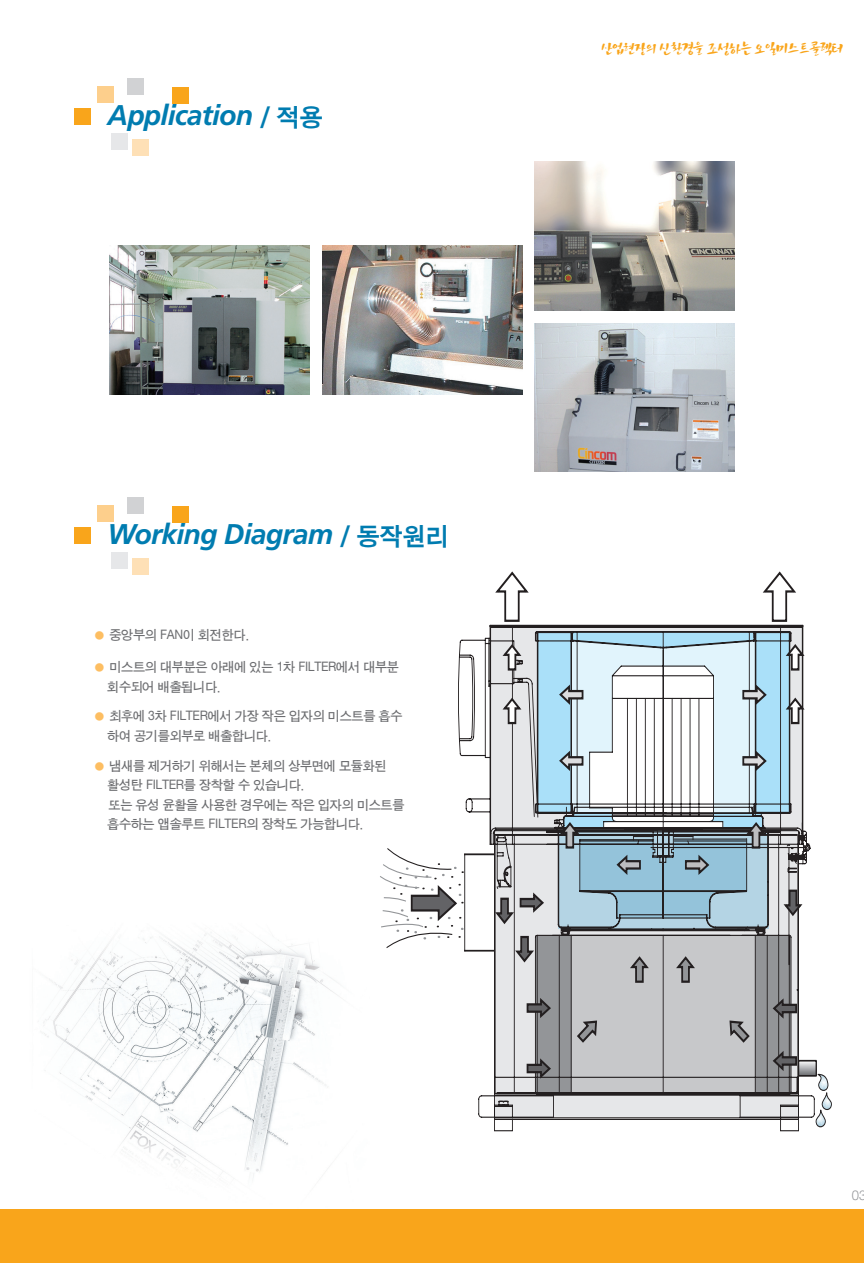
<style>
.page{position:relative;width:864px;height:1263px;background:#fff}
.page>*{position:absolute;margin:0;border:0;box-sizing:border-box;transform-origin:0 0}
.t1{font:italic 700 28.5px "Frutiger";letter-spacing:-.03em;color:#007cb0}
.t2{font:25.5px "Sand Kg CID";color:#007cb0}
.t3{font:15px "San Da BCID";letter-spacing:-.08em;color:#f9a51b;scale:.9 1}
.t4{font:13.5px/19.5px "Sand Tg CID";letter-spacing:-.025em;color:#6c6d70}
.t5{font:13.5px "Sand Jg CID";color:#939598}
.s1{font-family:"Sand Kg CID";font-weight:400;font-style:normal;font-size:25.5px}
.s2{font-family:"Sand Kg CID";color:#fdbe62}
</style>
<div class="page">
<img style="left:43px;top:932px;width:295px;height:245px">
<div style="left:0;top:1209px;width:864px;height:54px;background:#f9a51b"></div>
<img style="left:110px;top:245px;width:200px;height:149px">
<img style="left:322px;top:245px;width:200px;height:149px">
<img style="left:535px;top:161px;width:200px;height:149px">
<img style="left:535px;top:323px;width:200px;height:149px">
<div style="left:74px;top:527px;width:17px;height:17px;background:#f9a51b"></div>
<div style="left:97px;top:505px;width:17px;height:17px;background:#fdcf8c"></div>
<div style="left:127px;top:497px;width:17px;height:17px;background:#d1d2d4"></div>
<div style="left:111px;top:552px;width:17px;height:17px;background:#e6e7e9"></div>
<div style="left:132px;top:558px;width:17px;height:17px;background:#fee0b6"></div>
<div style="left:172px;top:506px;width:17px;height:17px;background:#f9a51b"></div>
<div style="left:798px;top:1060px;width:19px;height:16px;border:2px solid #231f20"></div>
<svg style="left:458px;top:624px;width:357px;height:507px"></svg>
<svg style="left:553px;top:1095px;width:1px;height:22px"></svg>
<svg style="left:740px;top:1096px;width:1px;height:21px"></svg>
<svg style="left:495px;top:892px;width:50px;height:34px;background:#b1b0b2"></svg>
<svg style="left:516px;top:935px;width:18px;height:29px"></svg>
<svg style="left:526px;top:998px;width:26px;height:20px"></svg>
<svg style="left:784px;top:888px;width:18px;height:30px"></svg>
<svg style="left:772px;top:998px;width:26px;height:21px"></svg>
<svg style="left:772px;top:1051px;width:26px;height:20px"></svg>
<svg style="left:526px;top:1058px;width:26px;height:21px"></svg>
<svg style="left:729px;top:1019px;width:21px;height:24px"></svg>
<svg style="left:576px;top:1019px;width:22px;height:24px"></svg>
<svg style="left:630px;top:955px;width:19px;height:29px"></svg>
<svg style="left:676px;top:955px;width:19px;height:29px"></svg>
<svg style="left:558px;top:640px;width:210px;height:290px"></svg>
<svg style="left:786px;top:642px;width:18px;height:30px"></svg>
<svg style="left:786px;top:696px;width:18px;height:29px"></svg>
<svg style="left:503px;top:642px;width:18px;height:30px"></svg>
<svg style="left:503px;top:696px;width:18px;height:29px"></svg>
<svg style="left:496px;top:571px;width:32px;height:51px"></svg>
<svg style="left:763px;top:571px;width:33px;height:51px"></svg>
<svg style="left:815px;top:1073px;width:17px;height:54px"></svg>
<svg style="left:380px;top:848px;width:83px;height:100px"></svg>
<div style="left:74px;top:108px;width:17px;height:17px;background:#f9a51b"></div>
<div style="left:97px;top:86px;width:17px;height:17px;background:#fdcf8c"></div>
<div style="left:127px;top:78px;width:17px;height:17px;background:#d1d2d4"></div>
<div style="left:111px;top:133px;width:17px;height:17px;background:#e6e7e9"></div>
<div style="left:132px;top:139px;width:17px;height:17px;background:#fee0b6"></div>
<div style="left:172px;top:87px;width:17px;height:17px;background:#f9a51b"></div>
<h1 class="t1" style="left:108px;top:103px;width:217px">Application <span class="s1">/ 적용</span></h1>
<p class="t3" style="left:601px;top:41px;width:271px">산업현장의 신환경을 조성하는 오일미스트콜렉터</p>
<h1 class="t1" style="left:108px;top:522px;width:227px">Working Diagram</h1>
<h2 class="t2" style="left:341px;top:523px;width:109px">/ 동작원리</h2>
<p class="t4" style="left:93px;top:625px;width:157px"><span class="s2">●</span> 중앙부의 FAN이 회전한다.</p>
<p class="t4" style="left:107px;top:658px;width:293px;text-indent:-14px"><span class="s2">●</span> 미스트의 대부분은 아래에 있는 1차 FILTER에서 대부분 회수되어 배출됩니다.</p>
<p class="t4" style="left:107px;top:707px;width:297px;text-indent:-14px"><span class="s2">●</span> 최후에 3차 FILTER에서 가장 작은 입자의 미스트를 흡수 하여 공기를외부로 배출합니다.</p>
<p class="t4" style="left:107px;top:756px;width:299px;text-indent:-14px"><span class="s2">●</span> 냄새를 제거하기 위해서는 본체의 상부면에 모듈화된 활성탄 FILTER를 장착할 수 있습니다.<br>또는 유성 윤활을 사용한 경우에는 작은 입자의 미스트를 흡수하는 앱솔루트 FILTER의 장착도 가능합니다.</p>
<p class="t5" style="left:852px;top:1189px;width:16px">03</p>
</div>
